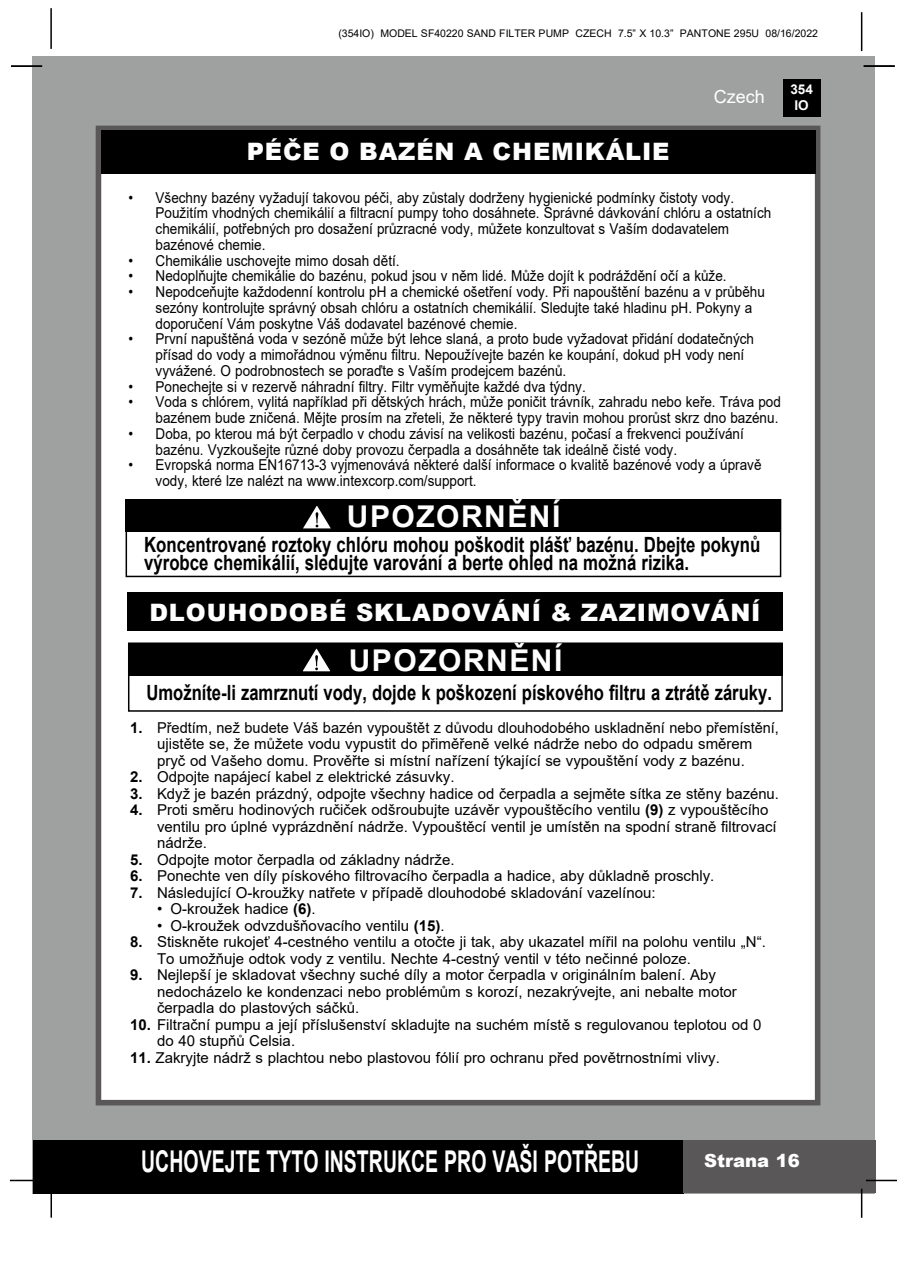
<style>
.page{position:relative;width:897px;height:1264px;background:#fff}
.page>*{position:absolute;margin:0;border:0;box-sizing:border-box;transform-origin:0 0}
.t1{font:700 30px "Arial";color:#fff;scale:.65 1}
.t2{font:700 30px "Arial";letter-spacing:.05em;color:#fff}
.t3{font:900 24px "Arial";letter-spacing:.035em;color:#fff}
.t4{font:700 21px/18px "Arial";color:#000;scale:.8 1}
.t5{font:700 21px "Arial";color:#000;scale:.79 1}
.t6{font:900 18px "Arial";color:#fff}
.t7{font:18px "Arial";color:#fff}
.t8{font:15px/15.8px "Arial";color:#000;scale:.9 1}
.t9{font:15px/16.5px "Arial";color:#000}
.t10{font:700 13.5px/16.2px "Arial";color:#fff;text-align:center}
.t11{font:10.5px "Arial";color:#000}
.s1{font-weight:700}
</style>
<div class="page">
<div style="left:33px;top:56px;width:842px;height:1137px;background:#9fa0a0"></div>
<div style="left:782px;top:79px;width:38px;height:38px;background:#000"></div>
<hr style="left:50px;top:8px;width:2px;height:41px;background:#000">
<hr style="left:860px;top:12px;width:2px;height:39px;background:#000">
<div style="left:33px;top:1140px;width:650px;height:53px;background:#000"></div>
<div style="left:682px;top:1140px;width:193px;height:53px;background:#595757"></div>
<hr style="left:865px;top:1179px;width:31px;height:2px;background:#000">
<hr style="left:860px;top:1188px;width:2px;height:29px;background:#000">
<hr style="left:50px;top:1187px;width:2px;height:30px;background:#000">
<hr style="left:10px;top:1179px;width:31px;height:2px;background:#000">
<div style="left:96px;top:126px;width:724px;height:979px;background:#fff;border:6px solid #595757"></div>
<div style="left:101px;top:130px;width:714px;height:44px;background:#000"></div>
<hr style="left:863px;top:65px;width:31px;height:2px;background:#000">
<hr style="left:11px;top:65px;width:31px;height:2px;background:#000">
<div style="left:127px;top:592px;width:655px;height:39px;background:#000"></div>
<div style="left:125px;top:499px;width:656px;height:78px;border:2px solid #000"></div>
<div style="left:125px;top:500px;width:656px;height:32px;background:#000"></div>
<svg style="left:303px;top:506px;width:28px;height:23px"></svg>
<div style="left:128px;top:642px;width:654px;height:70px;border:2px solid #000"></div>
<div style="left:128px;top:644px;width:654px;height:32px;background:#000"></div>
<svg style="left:303px;top:648px;width:28px;height:24px"></svg>
<p class="t11" style="left:338px;top:26px;width:481px">(354IO) MODEL SF40220 SAND FILTER PUMP CZECH 7.5” X 10.3” PANTONE 295U 08/16/2022</p>
<p class="t7" style="left:713px;top:84px;width:53px">Czech</p>
<p class="t10" style="left:790px;top:81px;width:24px">354<br>IO</p>
<h2 class="t3" style="left:247px;top:134px;width:424px">PÉČE O BAZÉN A CHEMIKÁLIE</h2>
<p class="t8" style="left:155px;top:189px;width:685px;text-indent:-27px">• Všechny bazény vyžadují takovou péči, aby zůstaly dodrženy hygienické podmínky čistoty vody.<br>Použitím vhodných chemikálií a filtracní pumpy toho dosáhnete. Správné dávkování chlóru a ostatních chemikálií, potřebných pro dosažení průzracné vody, můžete konzultovat s Vaším dodavatelem bazénové chemie.</p>
<p class="t8" style="left:128px;top:252px;width:302px">• Chemikálie uschovejte mimo dosah dětí.</p>
<p class="t8" style="left:128px;top:268px;width:666px">• Nedoplňujte chemikálie do bazénu, pokud jsou v něm lidé. Může dojít k podráždění očí a kůže.</p>
<p class="t8" style="left:155px;top:284px;width:678px;text-indent:-27px">• Nepodceňujte každodenní kontrolu pH a chemické ošetření vody. Při napouštění bazénu a v průběhu sezóny kontrolujte správný obsah chlóru a ostatních chemikálií. Sledujte také hladinu pH. Pokyny a doporučení Vám poskytne Váš dodavatel bazénové chemie.</p>
<p class="t8" style="left:155px;top:331px;width:666px;text-indent:-27px">• První napuštěná voda v sezóně může být lehce slaná, a proto bude vyžadovat přidání dodatečných přísad do vody a mimořádnou výměnu filtru. Nepoužívejte bazén ke koupání, dokud pH vody není vyvážené. O podrobnostech se poraďte s Vaším prodejcem bazénů.</p>
<p class="t8" style="left:128px;top:378px;width:509px">• Ponechejte si v rezervě náhradní filtry. Filtr vyměňujte každé dva týdny.</p>
<p class="t8" style="left:128px;top:394px;width:726px;text-align:right">• Voda s chlórem, vylitá například při dětských hrách, může poničit trávník, zahradu nebo keře. Tráva pod bazénem bude zničená. Mějte prosím na zřeteli, že některé typy travin mohou prorůst skrz dno bazénu.</p>
<p class="t8" style="left:155px;top:426px;width:655px;text-indent:-27px">• Doba, po kterou má být čerpadlo v chodu závisí na velikosti bazénu, počasí a frekvenci používání bazénu. Vyzkoušejte různé doby provozu čerpadla a dosáhněte tak ideálně čisté vody.</p>
<p class="t8" style="left:155px;top:457px;width:674px;text-indent:-27px">• Evropská norma EN16713-3 vyjmenovává některé další informace o kvalitě bazénové vody a úpravě vody, které lze nalézt na www.intexcorp.com/support.</p>
<h1 class="t2" style="left:347px;top:495px;width:215px">UPOZORNĚNÍ</h1>
<h3 class="t4" style="left:144px;top:536px;width:771px">Koncentrované roztoky chlóru mohou poškodit plášť bazénu. Dbejte pokynů výrobce chemikálií, sledujte varování a berte ohled na možná rizika.</h3>
<h2 class="t3" style="left:149px;top:595px;width:612px">DLOUHODOBÉ SKLADOVÁNÍ &amp; ZAZIMOVÁNÍ</h2>
<h1 class="t2" style="left:349px;top:639px;width:215px">UPOZORNĚNÍ</h1>
<h3 class="t5" style="left:146px;top:678px;width:793px">Umožníte-li zamrznutí vody, dojde k poškození pískového filtru a ztrátě záruky.</h3>
<p class="t9" style="left:130px;top:719px;width:650px;text-align:center"><span class="s1">1.</span> Předtím, než budete Váš bazén vypouštět z důvodu dlouhodobého uskladnění nebo přemístění, ujistěte se, že můžete vodu vypustit do přiměřeně velké nádrže nebo do odpadu směrem<br>pryč od Vašeho domu. Prověřte si místní nařízení týkající se vypouštění vody z bazénu.</p>
<p class="t9" style="left:130px;top:768px;width:326px"><span class="s1">2.</span> Odpojte napájecí kabel z elektrické zásuvky.</p>
<p class="t9" style="left:130px;top:785px;width:650px"><span class="s1">3.</span> Když je bazén prázdný, odpojte všechny hadice od čerpadla a sejměte sítka ze stěny bazénu.</p>
<p class="t9" style="left:157px;top:801px;width:621px;text-indent:-27px"><span class="s1">4.</span> Proti směru hodinových ručiček odšroubujte uzávěr vypouštěcího ventilu <span class="s1">(9)</span> z vypouštěcího ventilu pro úplné vyprázdnění nádrže. Vypouštěcí ventil je umístěn na spodní straně filtrovací nádrže.</p>
<p class="t9" style="left:130px;top:851px;width:326px"><span class="s1">5.</span> Odpojte motor čerpadla od základny nádrže.</p>
<p class="t9" style="left:130px;top:867px;width:585px"><span class="s1">6.</span> Ponechte ven díly pískového filtrovacího čerpadla a hadice, aby důkladně proschly.</p>
<p class="t9" style="left:130px;top:884px;width:527px"><span class="s1">7.</span> Následující O-kroužky natřete v případě dlouhodobé skladování vazelínou:</p>
<p class="t9" style="left:157px;top:900px;width:160px">• O-kroužek hadice <span class="s1">(6)</span>.</p>
<p class="t9" style="left:157px;top:917px;width:289px">• O-kroužek odvzdušňovacího ventilu <span class="s1">(15)</span>.</p>
<p class="t9" style="left:157px;top:933px;width:610px;text-indent:-27px"><span class="s1">8.</span> Stiskněte rukojeť 4-cestného ventilu a otočte ji tak, aby ukazatel mířil na polohu ventilu „N“.<br>To umožňuje odtok vody z ventilu. Nechte 4-cestný ventil v této nečinné poloze.</p>
<p class="t9" style="left:157px;top:966px;width:581px;text-indent:-27px"><span class="s1">9.</span> Nejlepší je skladovat všechny suché díly a motor čerpadla v originálním balení. Aby nedocházelo ke kondenzaci nebo problémům s korozí, nezakrývejte, ani nebalte motor čerpadla do plastových sáčků.</p>
<p class="t9" style="left:157px;top:1016px;width:606px;text-indent:-27px"><span class="s1">10.</span> Filtrační pumpu a její příslušenství skladujte na suchém místě s regulovanou teplotou od 0 do 40 stupňů Celsia.</p>
<p class="t9" style="left:130px;top:1049px;width:591px"><span class="s1">11.</span> Zakryjte nádrž s plachtou nebo plastovou fólií pro ochranu před povětrnostními vlivy.</p>
<h1 class="t1" style="left:141px;top:1140px;width:767px">UCHOVEJTE TYTO INSTRUKCE PRO VAŠI POTŘEBU</h1>
<p class="t6" style="left:704px;top:1147px;width:97px">Strana 16</p>
</div>
